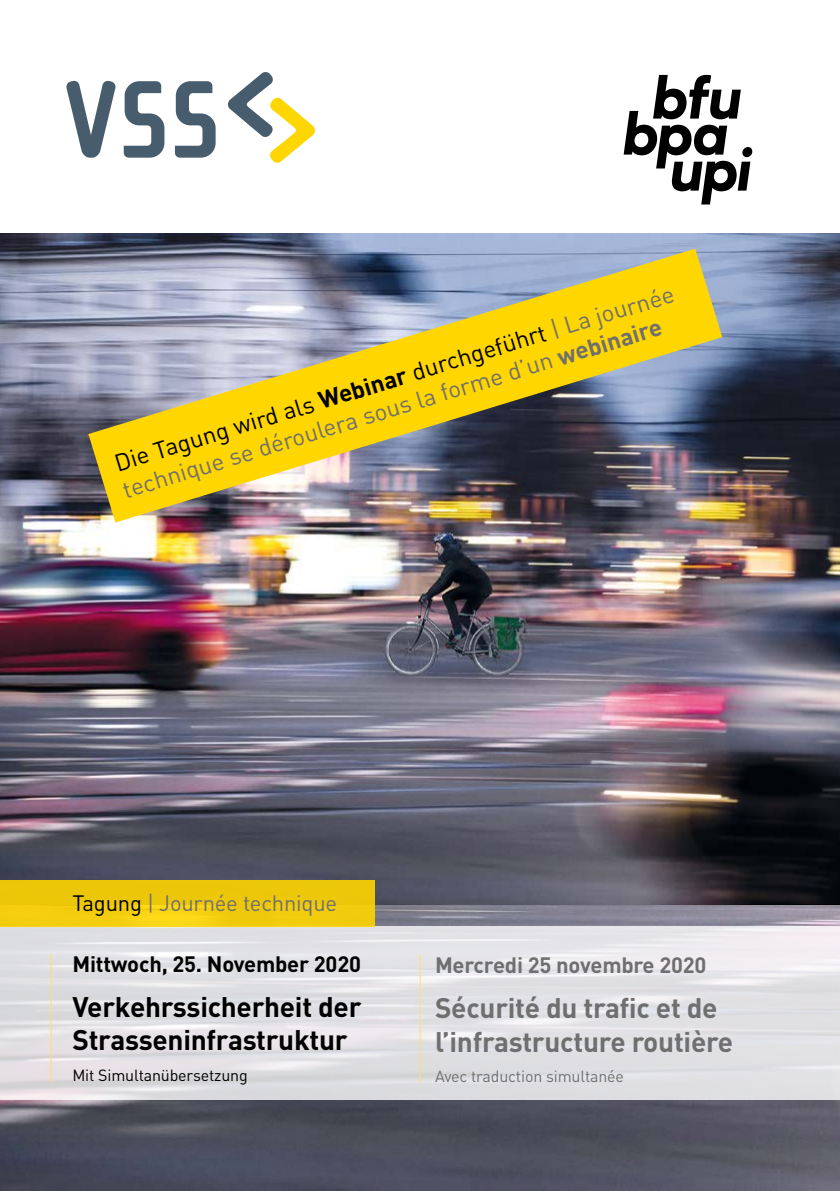
<style>
.page{position:relative;width:840px;height:1191px;background:#fff}
.page>*{position:absolute;margin:0;border:0;box-sizing:border-box;transform-origin:0 0}
.t1{font:700 28px/33.6px "DINOT";letter-spacing:-.01em;color:#706f6f}
.t2{font:700 28px/33.6px "DINOT";letter-spacing:-.01em;color:#000}
.t3{font:24px/28px "DINOT";color:#706f6f}
.t4{font:700 22px "DINOT";letter-spacing:-.01em;color:#000}
.t5{font:22px "DINOT";letter-spacing:-.01em;color:#706f6f}
.t6{font:700 22px "DINOT";letter-spacing:-.01em;color:#706f6f}
.t7{font:16px "DINOT";letter-spacing:-.01em;color:#706f6f}
.t8{font:16px "DINOT";letter-spacing:-.01em;color:#000}
.s1{color:#000}
.s2{font-weight:700;color:#000}
.s3{font-weight:700}
</style>
<div class="page">
<img style="left:0;top:234px;width:839px;height:957px">
<svg style="left:228px;top:72px;width:87px;height:91px"></svg>
<svg style="left:66px;top:80px;width:49px;height:78px"></svg>
<svg style="left:124px;top:81px;width:40px;height:77px"></svg>
<svg style="left:175px;top:81px;width:40px;height:77px"></svg>
<svg style="left:623px;top:75px;width:128px;height:129px"></svg>
<svg style="left:0;top:926px;width:839px;height:174px;background:#e2e1e4"></svg>
<hr style="left:419px;top:955px;width:1px;height:127px;background:#ffe163">
<hr style="left:51px;top:953px;width:1px;height:129px;background:#ffe163">
<div style="left:0;top:879px;width:374px;height:47px;background:linear-gradient(to bottom,#e9c506,#f6d011)"></div>
<img style="left:88px;top:249px;width:633px;height:273px">
<p class="t3" style="left:111px;top:449px;width:585px;rotate:-17deg"><span class="s1">Die Tagung wird als</span> <span class="s2">Webinar</span> <span class="s1">durchgeführt</span> | La journée technique se déroulera sous la forme d’un <span class="s3">webinaire</span></p>
<p class="t5" style="left:72px;top:887px;width:266px"><span class="s1">Tagung</span> | Journée technique</p>
<p class="t4" style="left:72px;top:949px;width:290px">Mittwoch, 25. November 2020</p>
<p class="t2" style="left:72px;top:988px;width:290px">Verkehrssicherheit der<br>Strasseninfrastruktur</p>
<p class="t8" style="left:72px;top:1064px;width:177px">Mit Simultanübersetzung</p>
<p class="t6" style="left:435px;top:950px;width:273px">Mercredi 25 novembre 2020</p>
<p class="t1" style="left:435px;top:990px;width:299px">Sécurité du trafic et de l’infrastructure routière</p>
<p class="t7" style="left:435px;top:1065px;width:190px">Avec traduction simultanée</p>
</div>
